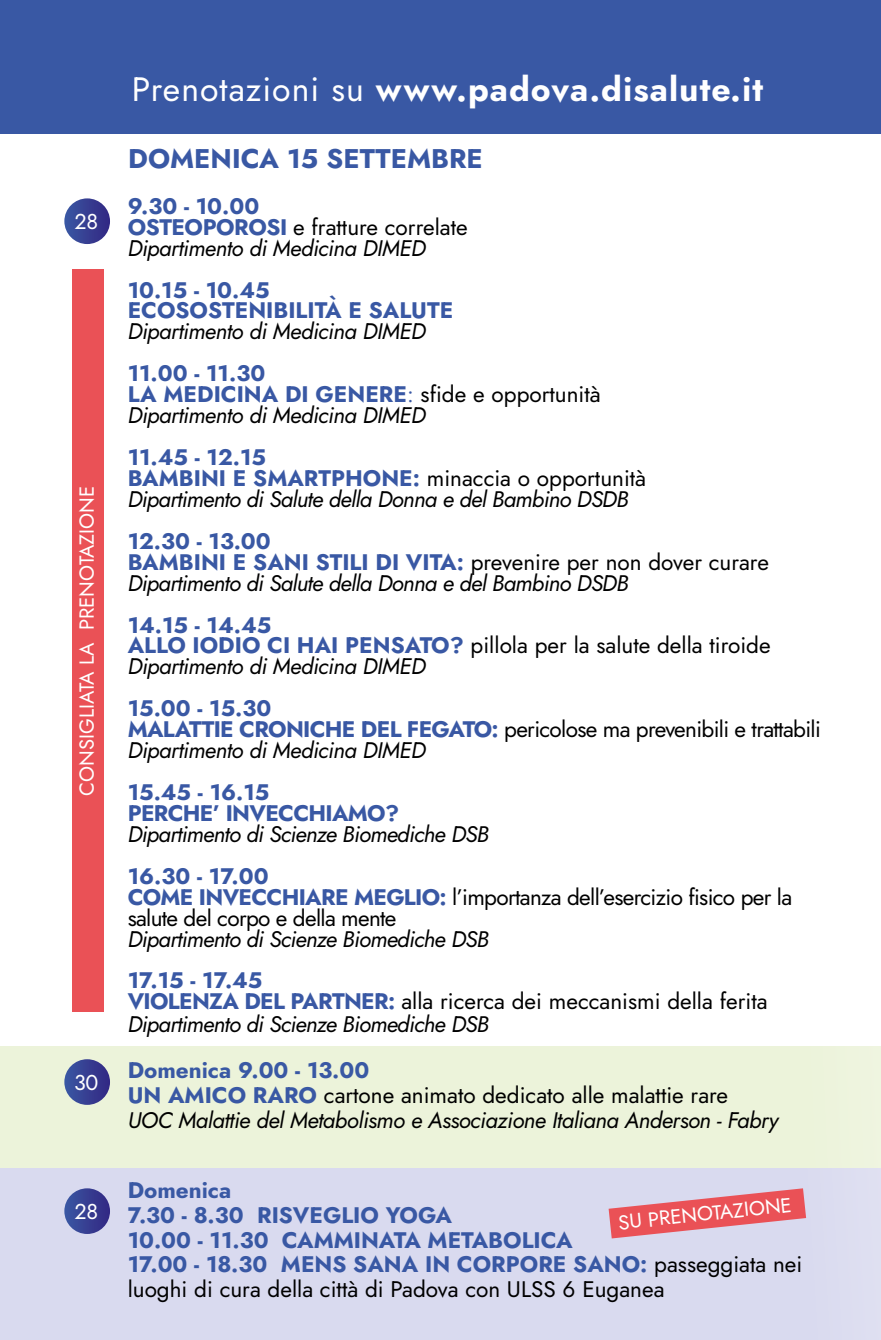
<style>
.page{position:relative;width:881px;height:1340px;background:#fff}
.page>*{position:absolute;margin:0;border:0;box-sizing:border-box;transform-origin:0 0}
.t1{font:700 33.75px "Jost";letter-spacing:.03em;color:#fff}
.t2{font:700 27px "Jost";color:#3958a4}
.t3{font:italic 22.5px/20.9px "Jost";letter-spacing:-.03em;color:#000}
.t4{font:700 22.5px/20.9px "Jost";color:#3958a4}
.t5{font:22.5px/21.6px "Jost";color:#000}
.t6{font:22.5px/20.9px "Jost";letter-spacing:-.03em;color:#000}
.t7{font:700 22.5px/20.9px "Jost";letter-spacing:-.03em;color:#3958a4}
.t8{font:21.38px "Jost";color:#fff}
.t9{font:20.25px "Jost";color:#fff}
.s1{font-weight:400}
.s2{font-weight:700;font-style:normal;color:#3958a4}
.s3{font-style:normal}
.s4{font-weight:400;color:#000}
.s5{font-weight:400;font-style:italic;color:#000}
.s6{font-weight:700;color:#3958a4}
.s7{font-style:italic}
</style>
<div class="page">
<div style="left:0;top:1046px;width:880px;height:121px;background:#ecf3da"></div>
<div style="left:0;top:1167px;width:880px;height:172px;background:#d9daef"></div>
<div style="left:0;top:0;width:880px;height:134px;background:#3958a4"></div>
<svg style="left:64px;top:198px;width:46px;height:46px;background:#3b4495"></svg>
<svg style="left:64px;top:1059px;width:46px;height:45px;background:#3a4294"></svg>
<svg style="left:64px;top:1188px;width:46px;height:45px;background:#3a4294"></svg>
<div style="left:72px;top:269px;width:31px;height:743px;background:#ea5156"></div>
<svg style="left:608px;top:1188px;width:197px;height:50px"></svg>
<p class="t8" style="left:75px;top:207px;width:25px">28</p>
<p class="t9" style="left:73px;top:795px;width:311px;rotate:-90deg">CONSIGLIATA LA PRENOTAZIONE</p>
<p class="t8" style="left:74px;top:1068px;width:26px">30</p>
<p class="t8" style="left:75px;top:1197px;width:25px">28</p>
<h1 class="t1" style="left:132px;top:65px;width:632px"><span class="s1">Prenotazioni su</span> www.padova.disalute.it</h1>
<p class="t2" style="left:128px;top:139px;width:356px">DOMENICA 15 SETTEMBRE</p>
<p class="t3" style="left:128px;top:196px;width:341px"><span class="s2">9.30 - 10.00<br>OSTEOPOROSI</span> <span class="s3">e fratture correlate<br></span>Dipartimento di Medicina DIMED</p>
<p class="t4" style="left:128px;top:279px;width:327px">10.15 - 10.45<br>ECOSOSTENIBILITÀ E SALUTE</p>
<p class="t3" style="left:128px;top:321px;width:299px">Dipartimento di Medicina DIMED</p>
<p class="t4" style="left:128px;top:363px;width:474px">11.00 - 11.30<br>LA MEDICINA DI GENERE<span class="s1">:</span> <span class="s4">sfide e opportunità<br></span><span class="s5">Dipartimento di Medicina DIMED</span></p>
<p class="t3" style="left:128px;top:447px;width:520px"><span class="s2">11.45 - 12.15<br>BAMBINI E SMARTPHONE:</span> <span class="s3">minaccia o opportunità<br></span>Dipartimento di Salute della Donna e del Bambino DSDB</p>
<p class="t3" style="left:128px;top:530px;width:642px"><span class="s2">12.30 - 13.00<br>BAMBINI E SANI STILI DI VITA:</span> <span class="s3">prevenire per non dover curare<br></span>Dipartimento di Salute della Donna e del Bambino DSDB</p>
<p class="t4" style="left:128px;top:614px;width:644px">14.15 - 14.45<br>ALLO IODIO CI HAI PENSATO? <span class="s4">pillola per la salute della tiroide<br></span><span class="s5">Dipartimento di Medicina DIMED</span></p>
<p class="t4" style="left:128px;top:698px;width:694px">15.00 - 15.30<br>MALATTIE CRONICHE DEL FEGATO: <span class="s4">pericolose ma prevenibili e trattabili<br></span><span class="s5">Dipartimento di Medicina DIMED</span></p>
<p class="t7" style="left:128px;top:781px;width:273px">15.45 - 16.15<br>PERCHE’ INVECCHIAMO?</p>
<p class="t3" style="left:128px;top:823px;width:363px">Dipartimento di Scienze Biomediche DSB</p>
<p class="t6" style="left:128px;top:865px;width:665px"><span class="s6">16.30 - 17.00<br>COME INVECCHIARE MEGLIO:</span> l’importanza dell’esercizio fisico per la salute del corpo e della mente</p>
<p class="t3" style="left:128px;top:928px;width:363px">Dipartimento di Scienze Biomediche DSB</p>
<p class="t5" style="left:128px;top:969px;width:641px"><span class="s6">17.15 - 17.45<br>VIOLENZA DEL PARTNER:</span> alla ricerca dei meccanismi della ferita<br><span class="s7">Dipartimento di Scienze Biomediche DSB</span></p>
<p class="t3" style="left:128px;top:1058px;width:652px;line-height:24.8px"><span class="s2">Domenica 9.00 - 13.00<br>UN AMICO RARO</span> <span class="s3">cartone animato dedicato alle malattie rare<br></span>UOC Malattie del Metabolismo e Associazione Italiana Anderson - Fabry</p>
<p class="t4" style="left:128px;top:1178px;width:676px;line-height:24.8px">Domenica<br>7.30 - 8.30 RISVEGLIO YOGA<br>10.00 - 11.30 CAMMINATA METABOLICA<br>17.00 - 18.30 MENS SANA IN CORPORE SANO: <span class="s4">passeggiata nei luoghi di cura della città di Padova con ULSS 6 Euganea</span></p>
<p class="t9" style="left:616px;top:1208px;width:176px;rotate:-6deg">SU PRENOTAZIONE</p>
</div>
